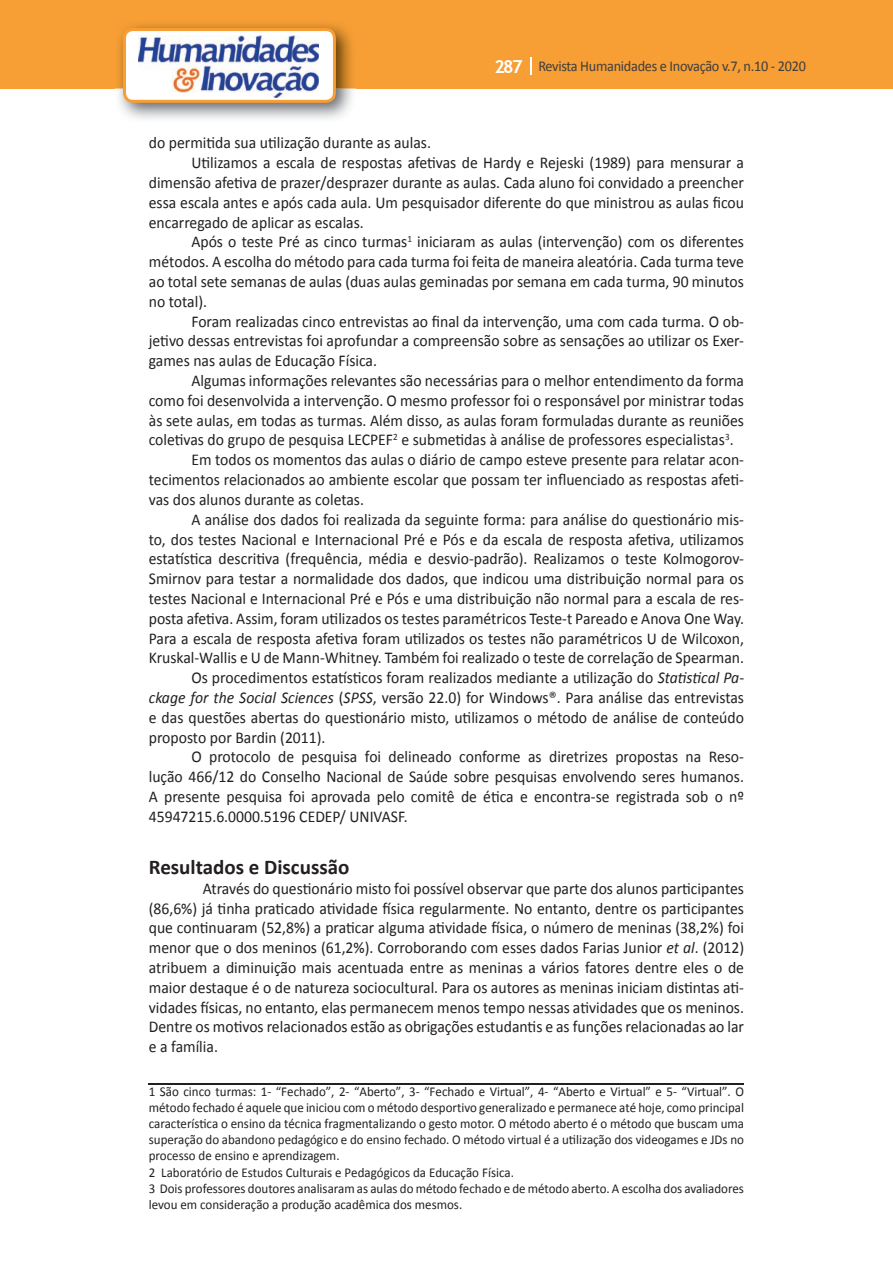
<style>
.page{position:relative;width:893px;height:1263px;background:#fff}
.page>*{position:absolute;margin:0;border:0;box-sizing:border-box;transform-origin:0 0}
.t1{font:700 21px "Calibri";color:#231f20}
.t2{font:16.5px/19.8px "Calibri";color:#231f20;text-align:justify;scale:.95 1}
.t3{font:15px "Calibri";letter-spacing:-.02em;color:#3e3e3f;scale:.95 1}
.t4{font:13.5px/16.2px "Calibri";color:#231f20;scale:.96 1}
.s1{font-family:"Trebuchet MS";font-weight:700;font-size:18px;color:#fff}
.s2{font-style:italic}
</style>
<div class="page">
<div style="left:0;top:0;width:893px;height:88px;background:#f79e34"></div>
<svg style="left:530px;top:57px;width:2px;height:18px"></svg>
<img style="left:115px;top:24px;width:241px;height:95px">
<svg style="left:123px;top:28px;width:213px;height:75px"></svg>
<hr style="left:149px;top:1083px;width:595px;height:1px;background:#231f20">
<p class="t3" style="left:495px;top:57px;width:329px"><span class="s1">287</span> Revista Humanidades e Inovação v.7, n.10 - 2020</p>
<p class="t2" style="left:149px;top:133px;width:299px">do permitida sua utilização durante as aulas.</p>
<p class="t2" style="left:191px;top:153px;width:583px">Utilizamos a escala de respostas afetivas de Hardy e Rejeski (1989) para mensurar a</p>
<p class="t2" style="left:149px;top:173px;width:628px">dimensão afetiva de prazer/desprazer durante as aulas. Cada aluno foi convidado a preencher</p>
<p class="t2" style="left:149px;top:193px;width:628px">essa escala antes e após cada aula. Um pesquisador diferente do que ministrou as aulas ficou</p>
<p class="t2" style="left:149px;top:212px;width:228px">encarregado de aplicar as escalas.</p>
<p class="t2" style="left:191px;top:232px;width:583px">Após o teste Pré as cinco turmas<sup>1</sup> iniciaram as aulas (intervenção) com os diferentes</p>
<p class="t2" style="left:149px;top:252px;width:628px">métodos. A escolha do método para cada turma foi feita de maneira aleatória. Cada turma teve</p>
<p class="t2" style="left:149px;top:272px;width:628px">ao total sete semanas de aulas (duas aulas geminadas por semana em cada turma, 90 minutos</p>
<p class="t2" style="left:149px;top:292px;width:63px">no total).</p>
<p class="t2" style="left:191px;top:311px;width:583px">Foram realizadas cinco entrevistas ao final da intervenção, uma com cada turma. O ob-</p>
<p class="t2" style="left:149px;top:331px;width:628px">jetivo dessas entrevistas foi aprofundar a compreensão sobre as sensações ao utilizar os Exer-</p>
<p class="t2" style="left:149px;top:351px;width:242px">games nas aulas de Educação Física.</p>
<p class="t2" style="left:191px;top:371px;width:583px">Algumas informações relevantes são necessárias para o melhor entendimento da forma</p>
<p class="t2" style="left:149px;top:391px;width:628px">como foi desenvolvida a intervenção. O mesmo professor foi o responsável por ministrar todas</p>
<p class="t2" style="left:149px;top:410px;width:628px">às sete aulas, em todas as turmas. Além disso, as aulas foram formuladas durante as reuniões</p>
<p class="t2" style="left:149px;top:430px;width:617px">coletivas do grupo de pesquisa LECPEF<sup>2</sup> e submetidas à análise de professores especialistas<sup>3</sup>.</p>
<p class="t2" style="left:191px;top:450px;width:583px">Em todos os momentos das aulas o diário de campo esteve presente para relatar acon-</p>
<p class="t2" style="left:149px;top:470px;width:628px">tecimentos relacionados ao ambiente escolar que possam ter influenciado as respostas afeti-</p>
<p class="t2" style="left:149px;top:490px;width:228px">vas dos alunos durante as coletas.</p>
<p class="t2" style="left:191px;top:509px;width:583px">A análise dos dados foi realizada da seguinte forma: para análise do questionário mis-</p>
<p class="t2" style="left:149px;top:529px;width:628px">to, dos testes Nacional e Internacional Pré e Pós e da escala de resposta afetiva, utilizamos</p>
<p class="t2" style="left:149px;top:549px;width:628px">estatística descritiva (frequência, média e desvio-padrão). Realizamos o teste Kolmogorov-</p>
<p class="t2" style="left:149px;top:569px;width:628px">Smirnov para testar a normalidade dos dados, que indicou uma distribuição normal para os</p>
<p class="t2" style="left:149px;top:589px;width:628px">testes Nacional e Internacional Pré e Pós e uma distribuição não normal para a escala de res-</p>
<p class="t2" style="left:149px;top:608px;width:628px">posta afetiva. Assim, foram utilizados os testes paramétricos Teste-t Pareado e Anova One Way.</p>
<p class="t2" style="left:149px;top:628px;width:628px">Para a escala de resposta afetiva foram utilizados os testes não paramétricos U de Wilcoxon,</p>
<p class="t2" style="left:149px;top:648px;width:628px">Kruskal-Wallis e U de Mann-Whitney. Também foi realizado o teste de correlação de Spearman.</p>
<p class="t2" style="left:191px;top:668px;width:583px">Os procedimentos estatísticos foram realizados mediante a utilização do <span class="s2">Statistical Pa-</span></p>
<p class="t2" style="left:149px;top:688px;width:628px"><span class="s2">ckage for the Social Sciences</span> (<span class="s2">SPSS</span>, versão 22.0) for Windows®. Para análise das entrevistas</p>
<p class="t2" style="left:149px;top:707px;width:628px">e das questões abertas do questionário misto, utilizamos o método de análise de conteúdo</p>
<p class="t2" style="left:149px;top:727px;width:187px">proposto por Bardin (2011).</p>
<p class="t2" style="left:191px;top:747px;width:583px">O protocolo de pesquisa foi delineado conforme as diretrizes propostas na Reso-</p>
<p class="t2" style="left:149px;top:767px;width:628px">lução 466/12 do Conselho Nacional de Saúde sobre pesquisas envolvendo seres humanos.</p>
<p class="t2" style="left:149px;top:787px;width:628px">A presente pesquisa foi aprovada pelo comitê de ética e encontra-se registrada sob o nº</p>
<p class="t2" style="left:149px;top:806px;width:274px">45947215.6.0000.5196 CEDEP/ UNIVASF.</p>
<p class="t1" style="left:149px;top:853px;width:202px">Resultados e Discussão</p>
<p class="t2" style="left:149px;top:878px;width:628px;text-indent:54px">Através do questionário misto foi possível observar que parte dos alunos participantes (86,6%) já tinha praticado atividade física regularmente. No entanto, dentre os participantes que continuaram (52,8%) a praticar alguma atividade física, o número de meninas (38,2%) foi menor que o dos meninos (61,2%). Corroborando com esses dados Farias Junior <span class="s2">et al</span>. (2012) atribuem a diminuição mais acentuada entre as meninas a vários fatores dentre eles o de maior destaque é o de natureza sociocultural. Para os autores as meninas iniciam distintas ati&shy;vidades físicas, no entanto, elas permanecem menos tempo nessas atividades que os meninos.<br>Dentre os motivos relacionados estão as obrigações estudantis e as funções relacionadas ao lar e a família.</p>
<p class="t4" style="left:149px;top:1083px;width:621px">1 São cinco turmas: 1- “Fechado”, 2- “Aberto”, 3- “Fechado e Virtual”, 4- “Aberto e Virtual” e 5- “Virtual”. O método fechado é aquele que iniciou com o método desportivo generalizado e permanece até hoje, como principal característica o ensino da técnica fragmentalizando o gesto motor. O método aberto é o método que buscam uma superação do abandono pedagógico e do ensino fechado. O método virtual é a utilização dos videogames e JDs no processo de ensino e aprendizagem.<br>2 Laboratório de Estudos Culturais e Pedagógicos da Educação Física.<br>3 Dois professores doutores analisaram as aulas do método fechado e de método aberto. A escolha dos avaliadores levou em consideração a produção acadêmica dos mesmos.</p>
</div>
